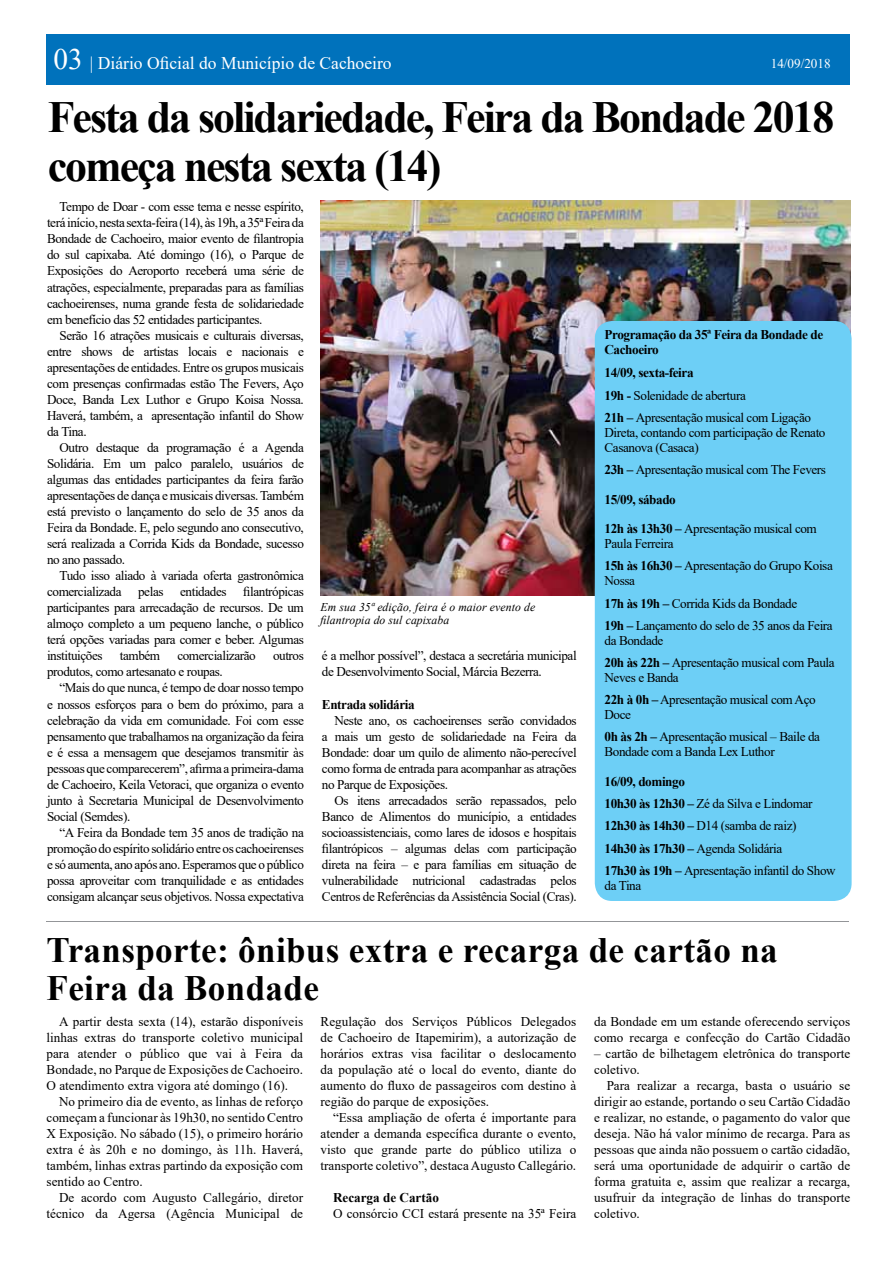
<style>
.page{position:relative;width:893px;height:1263px;background:#fff}
.page>*{position:absolute;margin:0;border:0;box-sizing:border-box;transform-origin:0 0}
.t1{font:700 44.55px/49.1px "Times New Roman";letter-spacing:-.045em;color:#000}
.t2{font:700 35.7px/38.5px "Times New Roman";letter-spacing:.01em;color:#000}
.t3{font:17.85px "Times New Roman";color:#fff}
.t4{font:13.35px/16px "Times New Roman";letter-spacing:-.03em;color:#000;text-align:justify}
.t5{font:13.35px/16px "Times New Roman";color:#000}
.t6{font:700 13.35px/14.9px "Times New Roman";letter-spacing:-.03em;color:#000}
.t7{font:700 13.35px "Times New Roman";color:#000}
.t8{font:13.35px "Times New Roman";color:#fff}
.t9{font:italic 11.85px/13.4px "Times New Roman";letter-spacing:.01em;color:#000}
.s1{font-size:29.7px}
.s2{font-weight:700}
</style>
<div class="page">
<div style="left:46px;top:34px;width:804px;height:51px;background:#0072bc"></div>
<img style="left:321px;top:200px;width:530px;height:396px">
<hr style="left:47px;top:921px;width:802px;height:1px;background:#939598">
<div style="left:595px;top:321px;width:257px;height:580px;background:#6dcff6;border-radius:18px"></div>
<h3 class="t3" style="left:53px;top:50px;width:340px"><span class="s1">03</span> | Diário Oficial do Município de Cachoeiro</h3>
<p class="t8" style="left:771px;top:54px;width:61px">14/09/2018</p>
<h1 class="t1" style="left:48px;top:91px;width:788px">Festa da solidariedade, Feira da Bondade 2018 começa nesta sexta (14)</h1>
<p class="t4" style="left:47px;top:198px;width:258px;text-indent:12px">Tempo de Doar - com esse tema e nesse espírito, terá início, nesta sexta-feira (14), às 19h, a 35ª Feira da Bondade de Cachoeiro, maior evento de filantropia do sul capixaba. Até domingo (16), o Parque de Exposições do Aeroporto receberá uma série de atrações, especialmente, preparadas para as famílias cachoeirenses, numa grande festa de solidariedade em benefício das 52 entidades participantes.</p>
<p class="t4" style="left:47px;top:327px;width:258px;text-indent:12px">Serão 16 atrações musicais e culturais diversas, entre shows de artistas locais e nacionais e apresentações de entidades. Entre os grupos musicais com presenças confirmadas estão The Fevers, Aço Doce, Banda Lex Luthor e Grupo Koisa Nossa.<br>Haverá, também, a apresentação infantil do Show da Tina.</p>
<p class="t4" style="left:47px;top:439px;width:258px;text-indent:12px">Outro destaque da programação é a Agenda Solidária. Em um palco paralelo, usuários de algumas das entidades participantes da feira farão apresentações de dança e musicais diversas. Também está previsto o lançamento do selo de 35 anos da Feira da Bondade. E, pelo segundo ano consecutivo, será realizada a Corrida Kids da Bondade, sucesso no ano passado.</p>
<p class="t4" style="left:47px;top:567px;width:258px;text-indent:12px">Tudo isso aliado à variada oferta gastronômica comercializada pelas entidades filantrópicas participantes para arrecadação de recursos. De um almoço completo a um pequeno lanche, o público terá opções variadas para comer e beber. Algumas instituições</p>
<p class="t6" style="left:604px;top:326px;width:220px">Programação da 35ª Feira da Bondade de<br>Cachoeiro</p>
<p class="t4" style="left:604px;top:361px;width:208px;line-height:22.4px;text-align:left"><span class="s2">14/09, sexta-feira<br>19h -</span> Solenidade de abertura<br><span class="s2">21h –</span> Apresentação musical com Ligação</p>
<p class="t4" style="left:604px;top:424px;width:222px;line-height:14.9px">Direta, contando com participação de Renato<br>Casanova (Casaca)</p>
<p class="t4" style="left:604px;top:461px;width:223px"><span class="s2">23h –</span> Apresentação musical com The Fevers</p>
<p class="t6" style="left:604px;top:491px;width:73px">15/09, sábado</p>
<p class="t4" style="left:604px;top:521px;width:214px;line-height:14.9px"><span class="s2">12h às 13h30 –</span> Apresentação musical com<br>Paula Ferreira</p>
<p class="t4" style="left:604px;top:558px;width:230px;line-height:14.9px"><span class="s2">15h às 16h30 –</span> Apresentação do Grupo Koisa<br>Nossa</p>
<p class="t4" style="left:604px;top:591px;width:230px;line-height:22.4px"><span class="s2">17h às 19h –</span> Corrida Kids da Bondade<br><span class="s2">19h –</span> Lançamento do selo de 35 anos da Feira</p>
<p class="t4" style="left:604px;top:629px;width:232px;line-height:22.4px">da Bondade<br><span class="s2">20h às 22h –</span> Apresentação musical com Paula</p>
<p class="t4" style="left:604px;top:666px;width:213px;line-height:22.4px">Neves e Banda<br><span class="s2">22h à 0h –</span> Apresentação musical com Aço</p>
<p class="t4" style="left:604px;top:703px;width:217px;line-height:22.4px">Doce<br><span class="s2">0h às 2h –</span> Apresentação musical – Baile da</p>
<p class="t4" style="left:604px;top:743px;width:172px">Bondade com a Banda Lex Luthor</p>
<p class="t4" style="left:604px;top:770px;width:233px;line-height:22.4px;text-align:left"><span class="s2">16/09, domingo<br>10h30 às 12h30 –</span> Zé da Silva e Lindomar<br><span class="s2">12h30 às 14h30 –</span> D14 (samba de raiz)<br><span class="s2">14h30 às 17h30 –</span> Agenda Solidária<br><span class="s2">17h30 às 19h –</span> Apresentação infantil do Show</p>
<p class="t4" style="left:604px;top:877px;width:38px">da Tina</p>
<p class="t9" style="left:320px;top:600px;width:216px">Em sua 35ª edição, feira é o maior evento de filantropia do sul capixaba</p>
<p class="t4" style="left:120px;top:647px;width:42px">também</p>
<p class="t4" style="left:177px;top:647px;width:80px">comercializarão</p>
<p class="t4" style="left:273px;top:647px;width:32px">outros</p>
<p class="t4" style="left:47px;top:663px;width:177px">produtos, como artesanato e roupas.</p>
<p class="t4" style="left:59px;top:679px;width:246px">“Mais do que nunca, é tempo de doar nosso tempo</p>
<p class="t4" style="left:47px;top:696px;width:258px">e nossos esforços para o bem do próximo, para a</p>
<p class="t4" style="left:47px;top:712px;width:258px">celebração da vida em comunidade. Foi com esse</p>
<p class="t4" style="left:47px;top:728px;width:258px">pensamento que trabalhamos na organização da feira</p>
<p class="t4" style="left:47px;top:744px;width:258px">e é essa a mensagem que desejamos transmitir às</p>
<p class="t4" style="left:47px;top:760px;width:258px">pessoas que comparecerem”, afirma a primeira-dama</p>
<p class="t4" style="left:47px;top:776px;width:258px">de Cachoeiro, Keila Vetoraci, que organiza o evento</p>
<p class="t4" style="left:47px;top:792px;width:258px">junto à Secretaria Municipal de Desenvolvimento</p>
<p class="t4" style="left:47px;top:808px;width:85px">Social (Semdes).</p>
<p class="t4" style="left:59px;top:824px;width:246px">“A Feira da Bondade tem 35 anos de tradição na</p>
<p class="t4" style="left:47px;top:840px;width:258px">promoção do espírito solidário entre os cachoeirenses</p>
<p class="t4" style="left:47px;top:856px;width:258px">e só aumenta, ano após ano. Esperamos que o público</p>
<p class="t4" style="left:47px;top:872px;width:258px">possa aproveitar com tranquilidade e as entidades</p>
<p class="t4" style="left:47px;top:888px;width:258px">consigam alcançar seus objetivos. Nossa expectativa</p>
<p class="t4" style="left:322px;top:647px;width:256px">é a melhor possível”, destaca a secretária municipal de Desenvolvimento Social, Márcia Bezerra.</p>
<p class="t6" style="left:322px;top:696px;width:94px">Entrada solidária</p>
<p class="t4" style="left:322px;top:712px;width:256px;text-indent:12px">Neste ano, os cachoeirenses serão convidados a mais um gesto de solidariedade na Feira da Bondade: doar um quilo de alimento não-perecível como forma de entrada para acompanhar as atrações no Parque de Exposições.</p>
<p class="t4" style="left:322px;top:792px;width:256px;text-indent:12px">Os itens arrecadados serão repassados, pelo Banco de Alimentos do município, a entidades socioassistenciais, como lares de idosos e hospitais filantrópicos – algumas delas com participação direta na feira – e para famílias em situação de vulnerabilidade nutricional cadastradas pelos Centros de Referências da Assistência Social (Cras).</p>
<h2 class="t2" style="left:47px;top:929px;width:733px">Transporte: ônibus extra e recarga de cartão na<br>Feira da Bondade</h2>
<p class="t4" style="left:47px;top:1013px;width:258px;text-indent:12px">A partir desta sexta (14), estarão disponíveis linhas extras do transporte coletivo municipal para atender o público que vai à Feira da Bondade, no Parque de Exposições de Cachoeiro.<br>O atendimento extra vigora até domingo (16).</p>
<p class="t4" style="left:47px;top:1093px;width:258px;text-indent:12px">No primeiro dia de evento, as linhas de reforço começam a funcionar às 19h30, no sentido Centro X Exposição. No sábado (15), o primeiro horário extra é às 20h e no domingo, às 11h. Haverá, também, linhas extras partindo da exposição com sentido ao Centro.</p>
<p class="t5" style="left:47px;top:1189px;width:258px;text-align:right">De acordo com Augusto Callegário, diretor técnico da Agersa (Agência Municipal de</p>
<p class="t4" style="left:321px;top:1013px;width:257px">Regulação dos Serviços Públicos Delegados de Cachoeiro de Itapemirim), a autorização de horários extras visa facilitar o deslocamento da população até o local do evento, diante do aumento do fluxo de passageiros com destino à região do parque de exposições.</p>
<p class="t4" style="left:321px;top:1109px;width:257px;text-indent:12px">“Essa ampliação de oferta é importante para atender a demanda específica durante o evento, visto que grande parte do público utiliza o transporte coletivo”, destaca Augusto Callegário.</p>
<p class="t7" style="left:333px;top:1188px;width:107px">Recarga de Cartão</p>
<p class="t5" style="left:333px;top:1205px;width:245px">O consórcio CCI estará presente na 35ª Feira</p>
<p class="t5" style="left:594px;top:1013px;width:257px">da Bondade em um estande oferecendo serviços como recarga e confecção do Cartão Cidadão</p>
<p class="t5" style="left:594px;top:1045px;width:257px">– cartão de bilhetagem eletrônica do transporte coletivo.</p>
<p class="t4" style="left:594px;top:1077px;width:258px;text-indent:12px">Para realizar a recarga, basta o usuário se dirigir ao estande, portando o seu Cartão Cidadão e realizar, no estande, o pagamento do valor que deseja. Não há valor mínimo de recarga. Para as pessoas que ainda não possuem o cartão cidadão, será uma oportunidade de adquirir o cartão de forma gratuita e, assim que realizar a recarga, usufruir da integração de linhas do transporte coletivo.</p>
</div>
